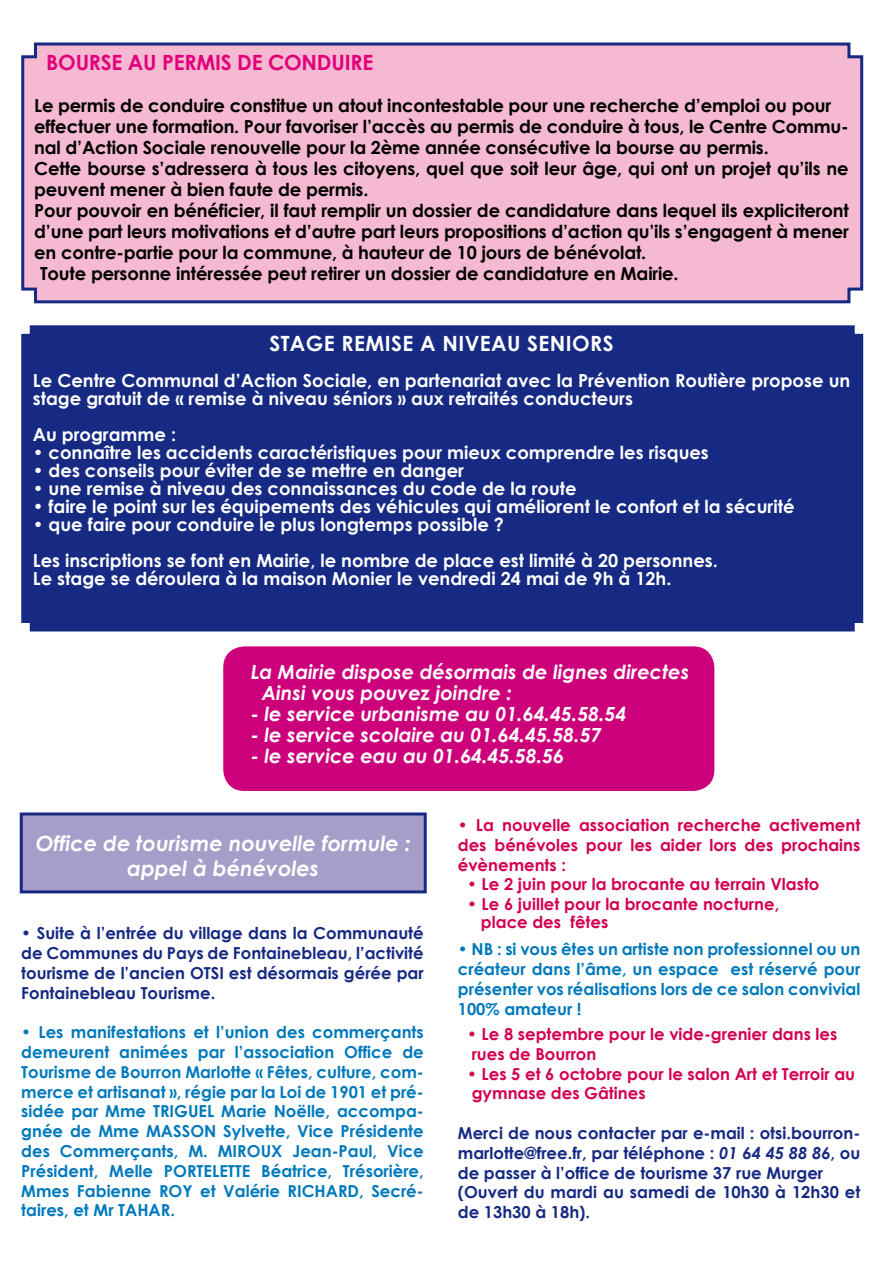
<style>
.page{position:relative;width:893px;height:1263px;background:#fff}
.page>*{position:absolute;margin:0;border:0;box-sizing:border-box;transform-origin:0 0}
.t1{font:italic 700 21px/25.2px "Century Gothic";color:#fff;text-align:center}
.t2{font:700 21px "Century Gothic";letter-spacing:.02em;color:#fff}
.t3{font:700 21px "Century Gothic";letter-spacing:-.01em;color:#e2007a}
.t4{font:italic 700 19.5px/21px "Century Gothic";color:#fff}
.t5{font:700 18px "Century Gothic";letter-spacing:-.01em;color:#000}
.t6{font:700 18px/18px "Century Gothic";color:#fff}
.t7{font:700 16.5px/19.8px "Century Gothic";color:#0079bc;text-align:justify}
.t8{font:700 16.5px/19.8px "Century Gothic";color:#162983;text-align:justify}
.t9{font:700 16.5px/19.6px "Century Gothic";color:#d40050}
.s1{font-style:italic}
</style>
<div class="page">
<div style="left:21px;top:814px;width:404px;height:78px;background:#a69dc9"></div>
<div style="left:20px;top:812px;width:407px;height:81px;border:3px solid #162983"></div>
<div style="left:21px;top:42px;width:843px;height:262px;background:#f5b9d2"></div>
<div style="left:21px;top:325px;width:843px;height:307px;background:#162983"></div>
<div style="left:223px;top:646px;width:491px;height:145px;background:#cd007b;border-radius:21px"></div>
<p class="t3" style="left:46px;top:49px;width:328px">BOURSE AU PERMIS DE CONDUIRE</p>
<p class="t5" style="left:34px;top:94px;width:798px">Le permis de conduire constitue un atout incontestable pour une recherche d’emploi ou pour</p>
<p class="t5" style="left:34px;top:115px;width:816px">effectuer une formation. Pour favoriser l’accès au permis de conduire à tous, le Centre Commu-</p>
<p class="t5" style="left:34px;top:136px;width:736px">nal d’Action Sociale renouvelle pour la 2ème année consécutive la bourse au permis.</p>
<p class="t5" style="left:34px;top:157px;width:816px">Cette bourse s’adressera à tous les citoyens, quel que soit leur âge, qui ont un projet qu’ils ne</p>
<p class="t5" style="left:34px;top:178px;width:336px">peuvent mener à bien faute de permis.</p>
<p class="t5" style="left:34px;top:199px;width:816px">Pour pouvoir en bénéficier, il faut remplir un dossier de candidature dans lequel ils expliciteront</p>
<p class="t5" style="left:34px;top:220px;width:816px">d’une part leurs motivations et d’autre part leurs propositions d’action qu’ils s’engagent à mener</p>
<p class="t5" style="left:34px;top:241px;width:613px">en contre-partie pour la commune, à hauteur de 10 jours de bénévolat.</p>
<p class="t5" style="left:40px;top:262px;width:640px">Toute personne intéressée peut retirer un dossier de candidature en Mairie.</p>
<p class="t2" style="left:269px;top:330px;width:346px">STAGE REMISE A NIVEAU SENIORS</p>
<p class="t6" style="left:33px;top:371px;width:819px">Le Centre Communal d’Action Sociale, en partenariat avec la Prévention Routière propose un stage gratuit de « remise à niveau séniors » aux retraités conducteurs</p>
<p class="t6" style="left:33px;top:425px;width:145px">Au programme :</p>
<p class="t6" style="left:33px;top:443px;width:678px">• connaître les accidents caractéristiques pour mieux comprendre les risques</p>
<p class="t6" style="left:33px;top:461px;width:433px">• des conseils pour éviter de se mettre en danger</p>
<p class="t6" style="left:33px;top:479px;width:545px">• une remise à niveau des connaissances du code de la route</p>
<p class="t6" style="left:33px;top:497px;width:763px">• faire le point sur les équipements des véhicules qui améliorent le confort et la sécurité</p>
<p class="t6" style="left:33px;top:506px;width:687px;line-height:36px">• que faire pour conduire le plus longtemps possible ?<br>Les inscriptions se font en Mairie, le nombre de place est limité à 20 personnes.</p>
<p class="t6" style="left:33px;top:569px;width:640px">Le stage se déroulera à la maison Monier le vendredi 24 mai de 9h à 12h.</p>
<p class="t4" style="left:262px;top:661px;width:429px;text-indent:-11px">La Mairie dispose désormais de lignes directes<br>Ainsi vous pouvez joindre :</p>
<p class="t4" style="left:251px;top:703px;width:377px">- le service urbanisme au 01.64.45.58.54</p>
<p class="t4" style="left:251px;top:724px;width:352px">- le service scolaire au 01.64.45.58.57</p>
<p class="t4" style="left:251px;top:745px;width:315px">- le service eau au 01.64.45.58.56</p>
<p class="t1" style="left:36px;top:830px;width:376px">Office de tourisme nouvelle formule : appel à bénévoles</p>
<p class="t8" style="left:21px;top:923px;width:404px">• Suite à l’entrée du village dans la Communauté de Communes du Pays de Fontainebleau, l’activité tourisme de l’ancien OTSI est désormais gérée par Fontainebleau Tourisme.</p>
<p class="t7" style="left:21px;top:1022px;width:404px">• Les manifestations et l’union des commerçants demeurent animées par l’association Office de Tourisme de Bourron Marlotte « Fêtes, culture, com&shy;merce et artisanat », régie par la Loi de 1901 et pré&shy;sidée par Mme TRIGUEL Marie Noëlle, accompa&shy;gnée de Mme MASSON Sylvette, Vice Présidente des Commerçants, M. MIROUX Jean-Paul, Vice Président, Melle PORTELETTE Béatrice, Trésorière, Mmes Fabienne ROY et Valérie RICHARD, Secré&shy;taires, et Mr TAHAR.</p>
<p class="t9" style="left:458px;top:815px;width:404px;text-align:justify">• La nouvelle association recherche activement des bénévoles pour les aider lors des prochains évènements :</p>
<p class="t9" style="left:467px;top:874px;width:354px">• Le 2 juin pour la brocante au terrain Vlasto</p>
<p class="t9" style="left:481px;top:895px;width:300px;line-height:18px;text-indent:-14px">• Le 6 juillet pour la brocante nocturne, place des fêtes</p>
<p class="t7" style="left:458px;top:939px;width:404px">• NB : si vous êtes un artiste non professionnel ou un créateur dans l’âme, un espace est réservé pour présenter vos réalisations lors de ce salon convivial 100% amateur !</p>
<p class="t9" style="left:467px;top:1024px;width:372px">• Le 8 septembre pour le vide-grenier dans les rues de Bourron</p>
<p class="t9" style="left:467px;top:1063px;width:390px">• Les 5 et 6 octobre pour le salon Art et Terroir au gymnase des Gâtines</p>
<p class="t8" style="left:458px;top:1123px;width:404px;text-align:left">Merci de nous contacter par e-mail : otsi.bourron&shy;marlotte@free.fr, par téléphone : <span class="s1">01 64 45 88 86</span>, ou de passer à l’office de tourisme 37 rue Murger (Ouvert du mardi au samedi de 10h30 à 12h30 et de 13h30 à 18h).</p>
</div>
